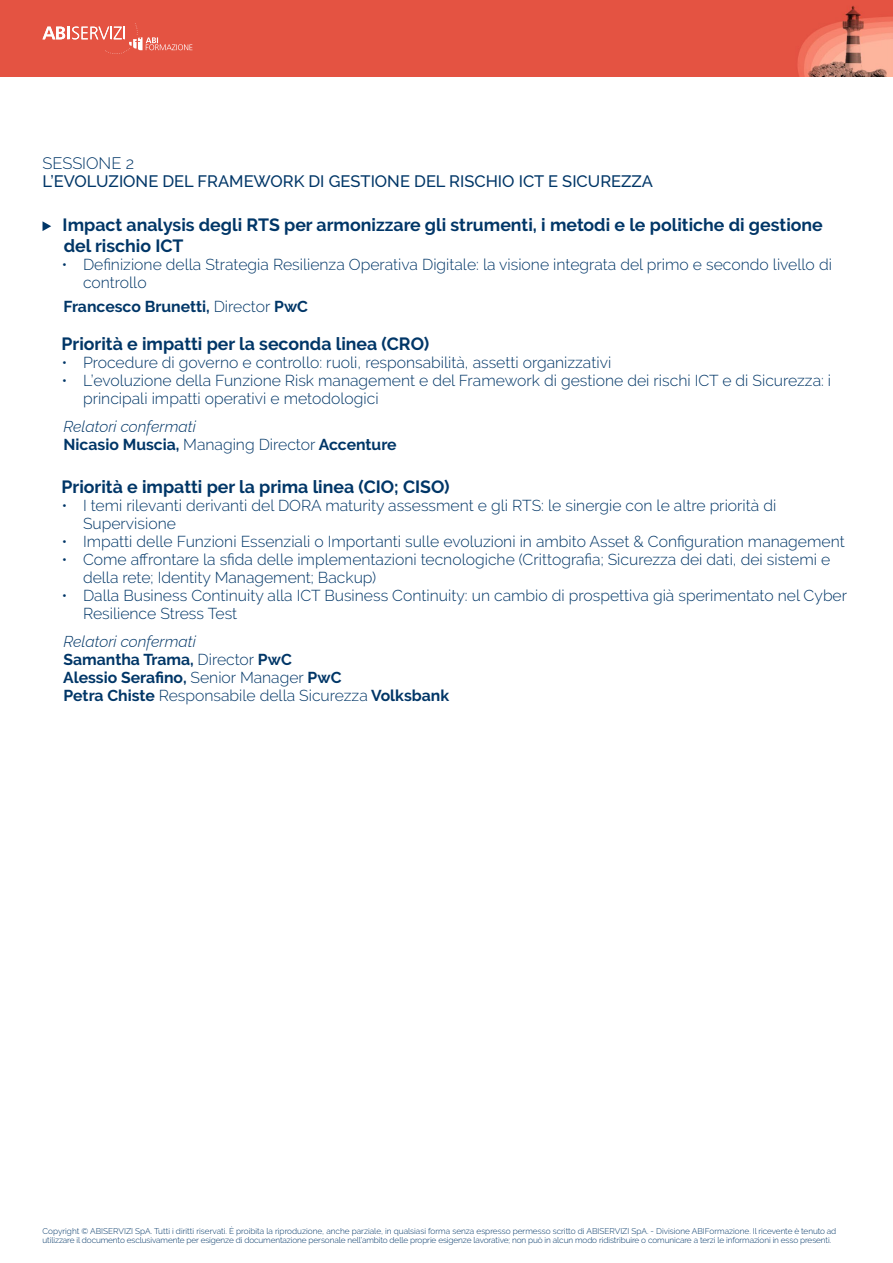
<style>
.page{position:relative;width:893px;height:1263px;background:#fff}
.page>*{position:absolute;margin:0;border:0;box-sizing:border-box;transform-origin:0 0}
.t1{font:700 17.7px/21.3px "Raleway";color:#003667}
.t2{font:500 16.5px "Raleway";color:#003667}
.t3{font:300 16.5px "Raleway";color:#003667}
.t4{font:300 15.75px/18px "Raleway";color:#003667}
.t5{font:700 15.75px "Raleway";color:#003667}
.t6{font:italic 100 15.75px "Raleway";color:#003667}
.t7{font:300 8.25px/9px "Raleway";letter-spacing:-.01em;color:#003667}
.s1{font-weight:300}
.s2{font-weight:700}
</style>
<div class="page">
<img style="left:0;top:0;width:893px;height:77px">
<svg style="left:43px;top:23px;width:149px;height:31px;background:#e76c5e"></svg>
<svg style="left:43px;top:221px;width:8px;height:10px"></svg>
<p class="t3" style="left:43px;top:153px;width:93px">SESSIONE 2</p>
<p class="t2" style="left:43px;top:171px;width:612px">L’EVOLUZIONE DEL FRAMEWORK DI GESTIONE DEL RISCHIO ICT E SICUREZZA</p>
<p class="t1" style="left:63px;top:214px;width:762px">Impact analysis degli RTS per armonizzare gli strumenti, i metodi e le politiche di gestione del rischio ICT</p>
<p class="t4" style="left:83px;top:256px;width:750px;text-indent:-21px">• Definizione della Strategia Resilienza Operativa Digitale: la visione integrata del primo e secondo livello di controllo</p>
<p class="t5" style="left:64px;top:297px;width:246px">Francesco Brunetti, <span class="s1">Director</span> PwC</p>
<p class="t1" style="left:61px;top:333px;width:369px">Priorità e impatti per la seconda linea (CRO)</p>
<p class="t4" style="left:62px;top:353px;width:551px">• Procedure di governo e controllo: ruoli, responsabilità, assetti organizzativi</p>
<p class="t4" style="left:83px;top:370px;width:750px;line-height:18.9px;text-indent:-21px">• L’evoluzione della Funzione Risk management e del Framework di gestione dei rischi ICT e di Sicurezza: i principali impatti operativi e metodologici</p>
<p class="t6" style="left:64px;top:414px;width:134px">Relatori confermati</p>
<p class="t5" style="left:64px;top:436px;width:334px">Nicasio Muscia, <span class="s1">Managing Director</span> Accenture</p>
<p class="t1" style="left:61px;top:476px;width:390px">Priorità e impatti per la prima linea (CIO; CISO)</p>
<p class="t4" style="left:83px;top:496px;width:695px;text-indent:-21px">• I temi rilevanti derivanti del DORA maturity assessment e gli RTS: le sinergie con le altre priorità di<br>Supervisione</p>
<p class="t4" style="left:62px;top:532px;width:784px">• Impatti delle Funzioni Essenziali o Importanti sulle evoluzioni in ambito Asset &amp; Configuration management</p>
<p class="t4" style="left:83px;top:550px;width:749px;text-indent:-21px">• Come affrontare la sfida delle implementazioni tecnologiche (Crittografia; Sicurezza dei dati, dei sistemi e della rete; Identity Management; Backup)</p>
<p class="t4" style="left:83px;top:585px;width:766px;line-height:18.9px;text-indent:-21px">• Dalla Business Continuity alla ICT Business Continuity: un cambio di prospettiva già sperimentato nel Cyber<br>Resilience Stress Test</p>
<p class="t6" style="left:64px;top:629px;width:134px">Relatori confermati</p>
<p class="t5" style="left:64px;top:651px;width:230px">Samantha Trama, <span class="s1">Director</span> PwC</p>
<p class="t5" style="left:63px;top:669px;width:280px">Alessio Serafino, <span class="s1">Senior Manager</span> PwC</p>
<p class="t4" style="left:64px;top:687px;width:387px"><span class="s2">Petra Chiste</span> Responsabile della Sicurezza <span class="s2">Volksbank</span></p>
<p class="t7" style="left:43px;top:1227px;width:795px">Copyright © ABISERVIZI SpA. Tutti i diritti riservati. È proibita la riproduzione, anche parziale, in qualsiasi forma senza espresso permesso scritto di ABISERVIZI SpA. - Divisione ABIFormazione. Il ricevente è tenuto ad utilizzare il documento esclusivamente per esigenze di documentazione personale nell’ambito delle proprie esigenze lavorative; non può in alcun modo ridistribuire o comunicare a terzi le informazioni in esso presenti.</p>
</div>
